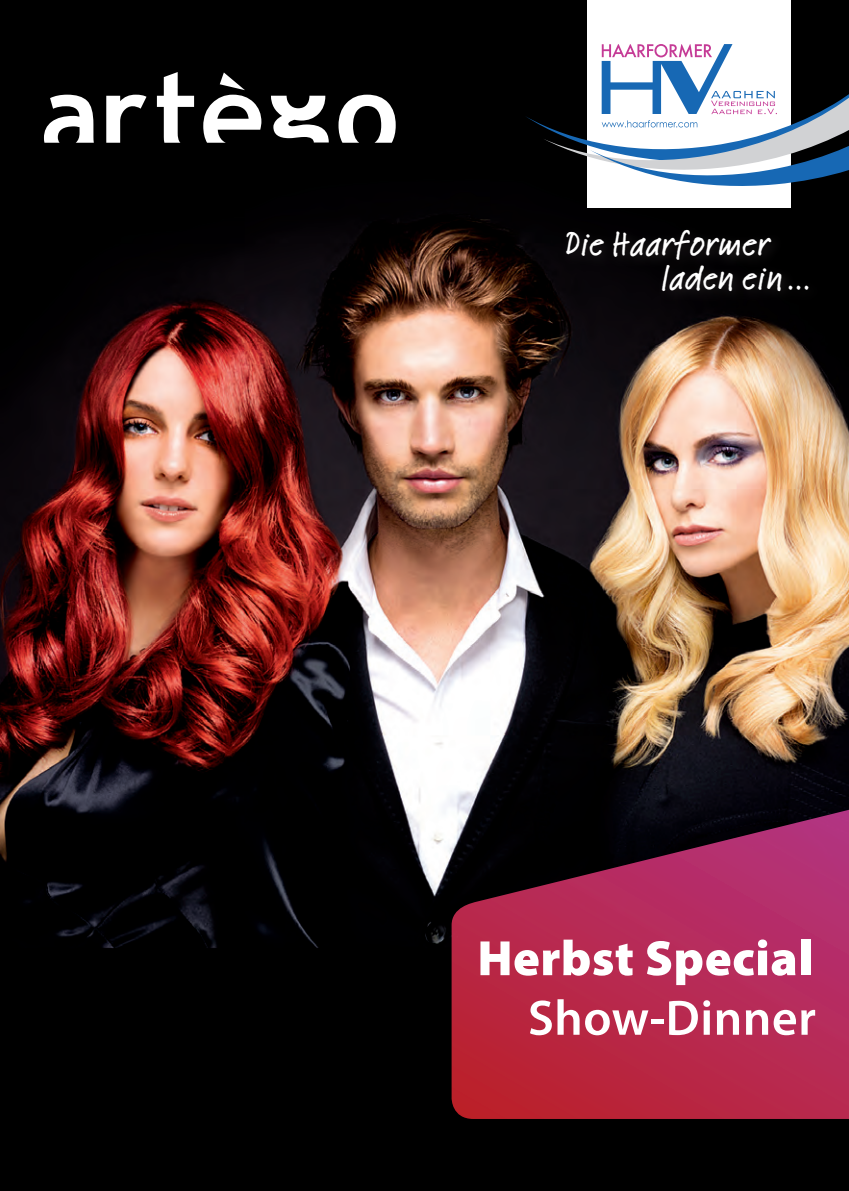
<style>
.page{position:relative;width:849px;height:1191px;background:#fff}
.page>*{position:absolute;margin:0;border:0;box-sizing:border-box;transform-origin:0 0}
.t1{font:600 50px "Myriad Pro";letter-spacing:.03em;color:#fff}
.t2{font:900 50px "Myriad Pro";letter-spacing:.01em;color:#fff}
.t3{font:500 35.2px/34px "Feltpen LT";color:#fff}
</style>
<div class="page">
<img style="left:1px;top:0;width:848px;height:1191px">
<svg style="left:451px;top:809px;width:398px;height:310px;background:#9a2346"></svg>
<div style="left:587px;top:0;width:204px;height:207px;background:#fff"></div>
<svg style="left:525px;top:44px;width:324px;height:147px"></svg>
<div style="left:560px;top:224px;width:262px;height:81px;background:#060407"></div>
<svg style="left:44px;top:95px;width:50px;height:48px"></svg>
<svg style="left:106px;top:95px;width:40px;height:48px"></svg>
<svg style="left:157px;top:72px;width:37px;height:71px"></svg>
<svg style="left:338px;top:95px;width:58px;height:48px"></svg>
<svg style="left:271px;top:96px;width:58px;height:46px"></svg>
<svg style="left:203px;top:72px;width:58px;height:71px"></svg>
<p class="t3" style="left:661px;top:226px;width:151px;text-indent:-96px">Die Haarformer laden ein ...</p>
<p class="t2" style="left:477px;top:930px;width:337px">Herbst Special</p>
<p class="t1" style="left:528px;top:986px;width:289px">Show-Dinner</p>
<p class="t1" style="left:448px;top:995px;width:378px">Herbst Special</p>
</div>
